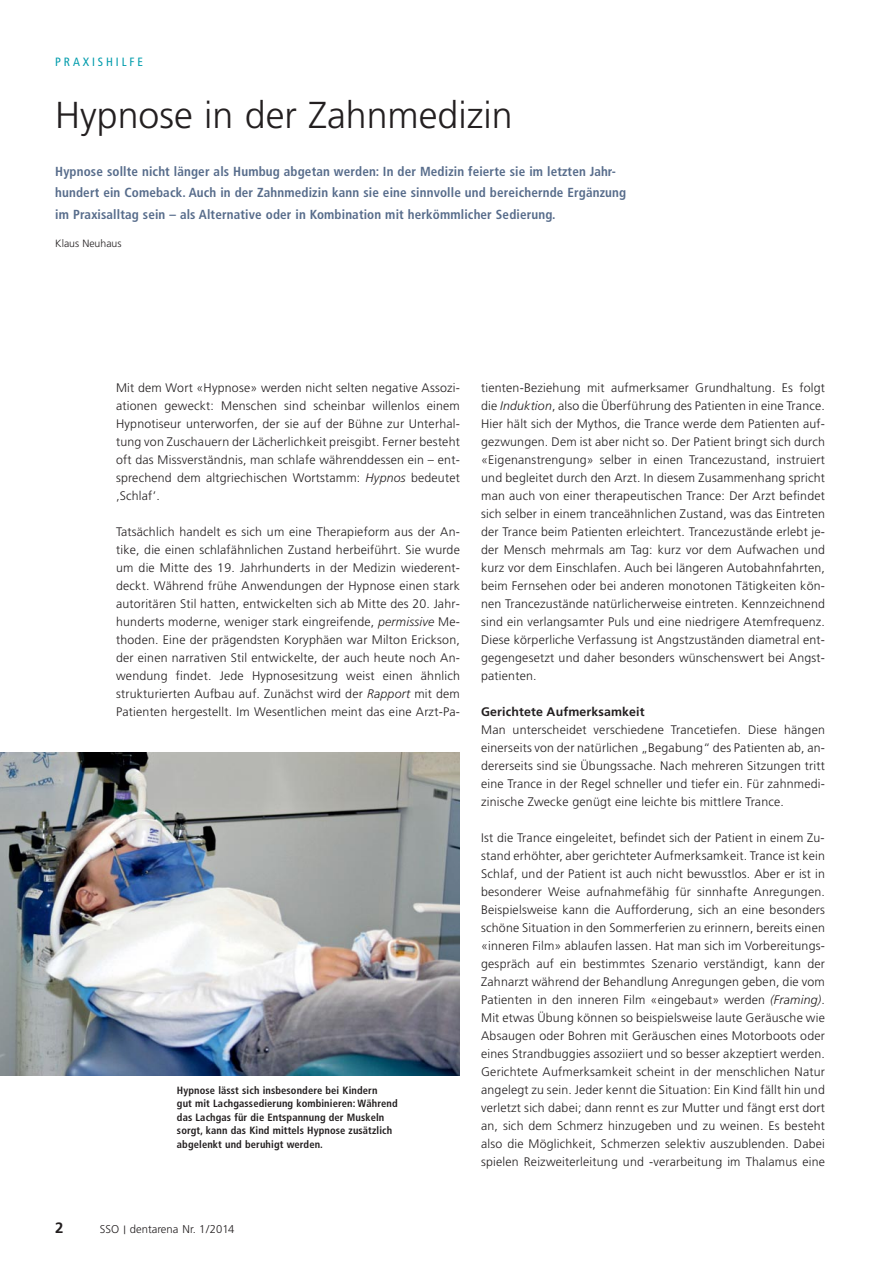
<style>
.page{position:relative;width:893px;height:1263px;background:#fff}
.page>*{position:absolute;margin:0;border:0;box-sizing:border-box;transform-origin:0 0}
.t1{font:300 37.5px "Frutiger";color:#231f20}
.t2{font:700 15px "Frutiger";color:#231f20}
.t3{font:700 condensed 13.2px/21.8px "Frutiger";letter-spacing:.01em;color:#576c8b}
.t4{font:300 12.3px/18px "Frutiger";letter-spacing:.015em;color:#231f20;text-align:justify}
.t5{font:700 12.3px "Frutiger";letter-spacing:.01em;color:#231f20}
.t6{font:condensed 12px "Frutiger";letter-spacing:.24em;color:#009cac}
.t7{font:300 11.25px "Frutiger";color:#231f20}
.t8{font:700 condensed 10.5px/13.5px "Frutiger";letter-spacing:.01em;color:#231f20}
.t9{font:300 10.5px "Frutiger";color:#231f20}
.s1{font-style:italic}
</style>
<div class="page">
<img style="left:0;top:753px;width:460px;height:323px">
<p class="t6" style="left:55px;top:57px;width:89px">PRAXISHILFE</p>
<h1 class="t1" style="left:55px;top:100px;width:459px">Hypnose in der Zahnmedizin</h1>
<p class="t3" style="left:55px;top:161px;width:572px">Hypnose sollte nicht länger als Humbug abgetan werden: In der Medizin feierte sie im letzten Jahr&shy;hundert ein Comeback. Auch in der Zahnmedizin kann sie eine sinnvolle und bereichernde Ergänzung im Praxisalltag sein – als Alternative oder in Kombination mit herkömmlicher Sedierung.</p>
<p class="t9" style="left:55px;top:239px;width:68px">Klaus Neuhaus</p>
<p class="t4" style="left:116px;top:380px;width:345px">Mit dem Wort «Hypnose» werden nicht selten negative Assozi&shy;ationen geweckt: Menschen sind scheinbar willenlos einem Hypnotiseur unterworfen, der sie auf der Bühne zur Unterhal&shy;tung von Zuschauern der Lächerlichkeit preisgibt. Ferner besteht oft das Missverständnis, man schlafe währenddessen ein – ent&shy;sprechend dem altgriechischen Wortstamm: <span class="s1">Hypnos</span> bedeutet ‚Schlaf’.</p>
<p class="t4" style="left:116px;top:524px;width:345px">Tatsächlich handelt es sich um eine Therapieform aus der An&shy;tike, die einen schlafähnlichen Zustand herbeiführt. Sie wurde um die Mitte des 19. Jahrhunderts in der Medizin wiederent&shy;deckt. Während frühe Anwendungen der Hypnose einen stark autoritären Stil hatten, entwickelten sich ab Mitte des 20. Jahr&shy;hunderts moderne, weniger stark eingreifende, <span class="s1">permissive</span> Me&shy;thoden. Eine der prägendsten Koryphäen war Milton Erickson, der einen narrativen Stil entwickelte, der auch heute noch An&shy;wendung findet. Jede Hypnosesitzung weist einen ähnlich strukturierten Aufbau auf. Zunächst wird der <span class="s1">Rapport</span> mit dem Patienten hergestellt. Im Wesentlichen meint das eine Arzt-Pa-</p>
<p class="t8" style="left:177px;top:1084px;width:222px">Hypnose lässt sich insbesondere bei Kindern<br>gut mit Lachgassedierung kombinieren: Während das Lachgas für die Entspannung der Muskeln sorgt, kann das Kind mittels Hypnose zusätzlich abgelenkt und beruhigt werden.</p>
<p class="t2" style="left:55px;top:1222px;width:10px">2</p>
<p class="t7" style="left:100px;top:1225px;width:136px">SSO | dentarena Nr. 1/2014</p>
<p class="t4" style="left:481px;top:380px;width:345px">tienten-Beziehung mit aufmerksamer Grundhaltung. Es folgt die <span class="s1">Induktion</span>, also die Überführung des Patienten in eine Trance.<br>Hier hält sich der Mythos, die Trance werde dem Patienten auf&shy;gezwungen. Dem ist aber nicht so. Der Patient bringt sich durch «Eigenanstrengung» selber in einen Trancezustand, instruiert und begleitet durch den Arzt. In diesem Zusammenhang spricht man auch von einer therapeutischen Trance: Der Arzt befindet sich selber in einem tranceähnlichen Zustand, was das Eintreten der Trance beim Patienten erleichtert. Trancezustände erlebt je&shy;der Mensch mehrmals am Tag: kurz vor dem Aufwachen und kurz vor dem Einschlafen. Auch bei längeren Autobahnfahrten, beim Fernsehen oder bei anderen monotonen Tätigkeiten kön&shy;nen Trancezustände natürlicherweise eintreten. Kennzeichnend sind ein verlangsamter Puls und eine niedrigere Atemfrequenz.<br>Diese körperliche Verfassung ist Angstzuständen diametral ent&shy;gegengesetzt und daher besonders wünschenswert bei Angst&shy;patienten.</p>
<p class="t5" style="left:481px;top:707px;width:165px">Gerichtete Aufmerksamkeit</p>
<p class="t4" style="left:481px;top:722px;width:345px">Man unterscheidet verschiedene Trancetiefen. Diese hängen einerseits von der natürlichen „Begabung“ des Patienten ab, an&shy;dererseits sind sie Übungssache. Nach mehreren Sitzungen tritt eine Trance in der Regel schneller und tiefer ein. Für zahnmedi&shy;zinische Zwecke genügt eine leichte bis mittlere Trance.</p>
<p class="t4" style="left:481px;top:830px;width:345px">Ist die Trance eingeleitet, befindet sich der Patient in einem Zu&shy;stand erhöhter, aber gerichteter Aufmerksamkeit. Trance ist kein Schlaf, und der Patient ist auch nicht bewusstlos. Aber er ist in besonderer Weise aufnahmefähig für sinnhafte Anregungen.<br>Beispielsweise kann die Aufforderung, sich an eine besonders schöne Situation in den Sommerferien zu erinnern, bereits einen «inneren Film» ablaufen lassen. Hat man sich im Vorbereitungs&shy;gespräch auf ein bestimmtes Szenario verständigt, kann der Zahnarzt während der Behandlung Anregungen geben, die vom Patienten in den inneren Film «eingebaut» werden <span class="s1">(Framing)</span>.<br>Mit etwas Übung können so beispielsweise laute Geräusche wie Absaugen oder Bohren mit Geräuschen eines Motorboots oder eines Strandbuggies assoziiert und so besser akzeptiert werden.<br>Gerichtete Aufmerksamkeit scheint in der menschlichen Natur angelegt zu sein. Jeder kennt die Situation: Ein Kind fällt hin und verletzt sich dabei; dann rennt es zur Mutter und fängt erst dort an, sich dem Schmerz hinzugeben und zu weinen. Es besteht also die Möglichkeit, Schmerzen selektiv auszublenden. Dabei spielen Reizweiterleitung und -verarbeitung im Thalamus eine</p>
</div>
